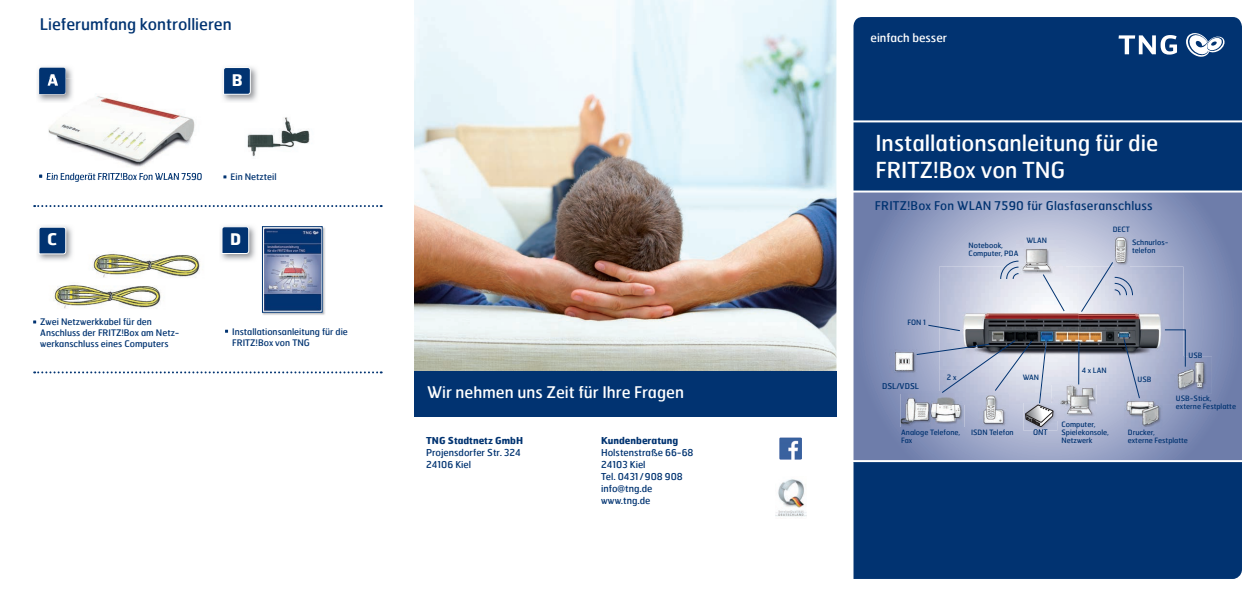
<style>
.page{position:relative;width:1259px;height:596px;background:#fff}
.page>*{position:absolute;margin:0;border:0;box-sizing:border-box;transform-origin:0 0}
.t1{font:22px/26.4px "Hermes";color:#fff}
.t2{font:16px "Hermes";color:#fff}
.t3{font:16px "Hermes";color:#013371}
.t4{font:700 16px "Hermes";color:#fff}
.t5{font:12px "Hermes";letter-spacing:.015em;color:#013371}
.t6{font:11.7px "Hermes";color:#fff}
.t7{font:9.5px/12px "Hermes";color:#013371}
.t8{font:700 9.5px "Hermes";color:#013371}
.t9{font:9px/10.8px "Hermes";color:#013371}
.t10{font:9px "Hermes";letter-spacing:-.02em;color:#013371}
.t11{font:8px "Hermes";color:#013371}
.t12{font:7.3px/8.2px "Hermes";color:#013371}
</style>
<div class="page">
<svg style="left:853px;top:192px;width:389px;height:268px;background:#8e9abe"></svg>
<img style="left:247px;top:117px;width:63px;height:40px">
<img style="left:53px;top:285px;width:108px;height:24px">
<img style="left:92px;top:254px;width:108px;height:24px">
<div style="left:853px;top:17px;width:389px;height:173px;background:#013371"></div>
<svg style="left:1186px;top:33px;width:39px;height:24px"></svg>
<svg style="left:1118px;top:35px;width:59px;height:20px"></svg>
<img style="left:37px;top:66px;width:36px;height:13px">
<img style="left:37px;top:225px;width:36px;height:36px">
<svg style="left:39px;top:227px;width:27px;height:27px"></svg>
<img style="left:220px;top:225px;width:36px;height:36px">
<svg style="left:222px;top:226px;width:27px;height:27px"></svg>
<img style="left:222px;top:66px;width:36px;height:36px">
<svg style="left:223px;top:67px;width:28px;height:27px"></svg>
<svg style="left:34px;top:205px;width:348px;height:2px"></svg>
<svg style="left:34px;top:371px;width:348px;height:2px"></svg>
<div style="left:853px;top:462px;width:389px;height:116px;background:#013371"></div>
<hr style="left:850px;top:120px;width:398px;height:2px;background:#fff">
<img style="left:414px;top:0;width:422px;height:371px">
<div style="left:414px;top:371px;width:422px;height:45px;background:#013371"></div>
<img style="left:262px;top:226px;width:63px;height:89px">
<img style="left:264px;top:228px;width:56px;height:82px">
<div style="left:262px;top:226px;width:60px;height:86px;border:1px solid #013371"></div>
<img style="left:775px;top:479px;width:31px;height:38px">
<img style="left:779px;top:437px;width:22px;height:22px">
<img style="left:939px;top:266px;width:244px;height:138px">
<img style="left:900px;top:391px;width:15px;height:39px">
<img style="left:1124px;top:390px;width:38px;height:38px">
<img style="left:1057px;top:404px;width:39px;height:16px">
<img style="left:1057px;top:382px;width:39px;height:22px">
<img style="left:1183px;top:393px;width:23px;height:2px">
<svg style="left:1170px;top:393px;width:13px;height:2px"></svg>
<img style="left:1183px;top:356px;width:29px;height:37px">
<img style="left:1170px;top:367px;width:13px;height:26px">
<img style="left:1016px;top:239px;width:49px;height:38px">
<img style="left:1114px;top:236px;width:15px;height:25px">
<svg style="left:1164px;top:329px;width:22px;height:38px"></svg>
<svg style="left:927px;top:324px;width:33px;height:7px"></svg>
<svg style="left:1123px;top:338px;width:17px;height:61px"></svg>
<svg style="left:1042px;top:273px;width:23px;height:39px"></svg>
<svg style="left:1000px;top:260px;width:19px;height:19px"></svg>
<svg style="left:1080px;top:261px;width:53px;height:51px;background:#cbd0e1"></svg>
<hr style="left:1078px;top:341px;width:1px;height:43px;background:#013371">
<img style="left:890px;top:349px;width:25px;height:27px">
<svg style="left:915px;top:339px;width:142px;height:91px;background:#adb3c6"></svg>
<img style="left:48px;top:96px;width:152px;height:77px">
<img style="left:37px;top:79px;width:37px;height:24px">
<svg style="left:39px;top:67px;width:27px;height:27px"></svg>
<svg style="left:39px;top:174px;width:4px;height:4px"></svg>
<img style="left:47px;top:173px;width:155px;height:4px">
<h2 class="t3" style="left:40px;top:14px;width:193px">Lieferumfang kontrollieren</h2>
<h2 class="t4" style="left:47px;top:69px;width:13px">A</h2>
<h2 class="t4" style="left:232px;top:69px;width:12px">B</h2>
<p class="t10" style="left:46px;top:170px;width:157px">Ein Endgerät FRITZ!Box Fon WLAN 7590</p>
<p class="t9" style="left:230px;top:171px;width:48px">Ein Netzteil</p>
<h2 class="t4" style="left:47px;top:229px;width:12px">C</h2>
<h2 class="t4" style="left:230px;top:228px;width:13px">D</h2>
<p class="t9" style="left:40px;top:316px;width:141px">Zwei Netzwerkkabel für den<br>Anschluss der FRITZ!Box am Netz&shy;werkanschluss eines Computers</p>
<p class="t9" style="left:232px;top:325px;width:117px">Installationsanleitung für die<br>FRITZ!Box von TNG</p>
<h2 class="t2" style="left:427px;top:381px;width:258px">Wir nehmen uns Zeit für Ihre Fragen</h2>
<h3 class="t8" style="left:426px;top:433px;width:98px">TNG Stadtnetz GmbH</h3>
<h3 class="t7" style="left:426px;top:445px;width:96px">Projensdorfer Str. 324<br>24106 Kiel</h3>
<h3 class="t8" style="left:601px;top:433px;width:78px">Kundenberatung</h3>
<h3 class="t7" style="left:601px;top:445px;width:94px">Holstenstraße 66-68<br>24103 Kiel<br>Tel. 0431 / 908 908 info@tng.de www.tng.de</h3>
<h3 class="t6" style="left:870px;top:30px;width:78px">einfach besser</h3>
<h1 class="t1" style="left:875px;top:129px;width:284px">Installationsanleitung für die<br>FRITZ!Box von TNG</h1>
<h3 class="t5" style="left:875px;top:197px;width:279px">FRITZ!Box Fon WLAN 7590 für Glasfaseranschluss</h3>
<p class="t12" style="left:968px;top:240px;width:51px">Notebook,<br>Computer, PDA</p>
<p class="t12" style="left:1026px;top:236px;width:22px">WLAN</p>
<p class="t12" style="left:907px;top:318px;width:20px">FON 1</p>
<p class="t11" style="left:882px;top:381px;width:38px">DSL/VDSL</p>
<p class="t12" style="left:947px;top:372px;width:11px">2 x</p>
<p class="t12" style="left:1022px;top:372px;width:18px">WAN</p>
<p class="t12" style="left:1112px;top:225px;width:19px">DECT</p>
<p class="t12" style="left:1132px;top:237px;width:38px">Schnurlos&shy;telefon</p>
<p class="t12" style="left:1081px;top:365px;width:26px">4 x LAN</p>
<p class="t12" style="left:1137px;top:374px;width:15px">USB</p>
<p class="t12" style="left:1188px;top:350px;width:15px">USB</p>
<p class="t12" style="left:1176px;top:393px;width:62px">USB-Stick, externe Festplatte</p>
<p class="t12" style="left:901px;top:427px;width:61px">Analoge Telefone,<br>Fax</p>
<p class="t12" style="left:1061px;top:419px;width:49px">Computer,<br>Spielekonsole,<br>Netzwerk</p>
<p class="t12" style="left:971px;top:427px;width:44px">ISDN Telefon</p>
<p class="t12" style="left:1033px;top:427px;width:16px">ONT</p>
<p class="t12" style="left:1127px;top:427px;width:62px">Drucker,<br>externe Festplatte</p>
</div>
